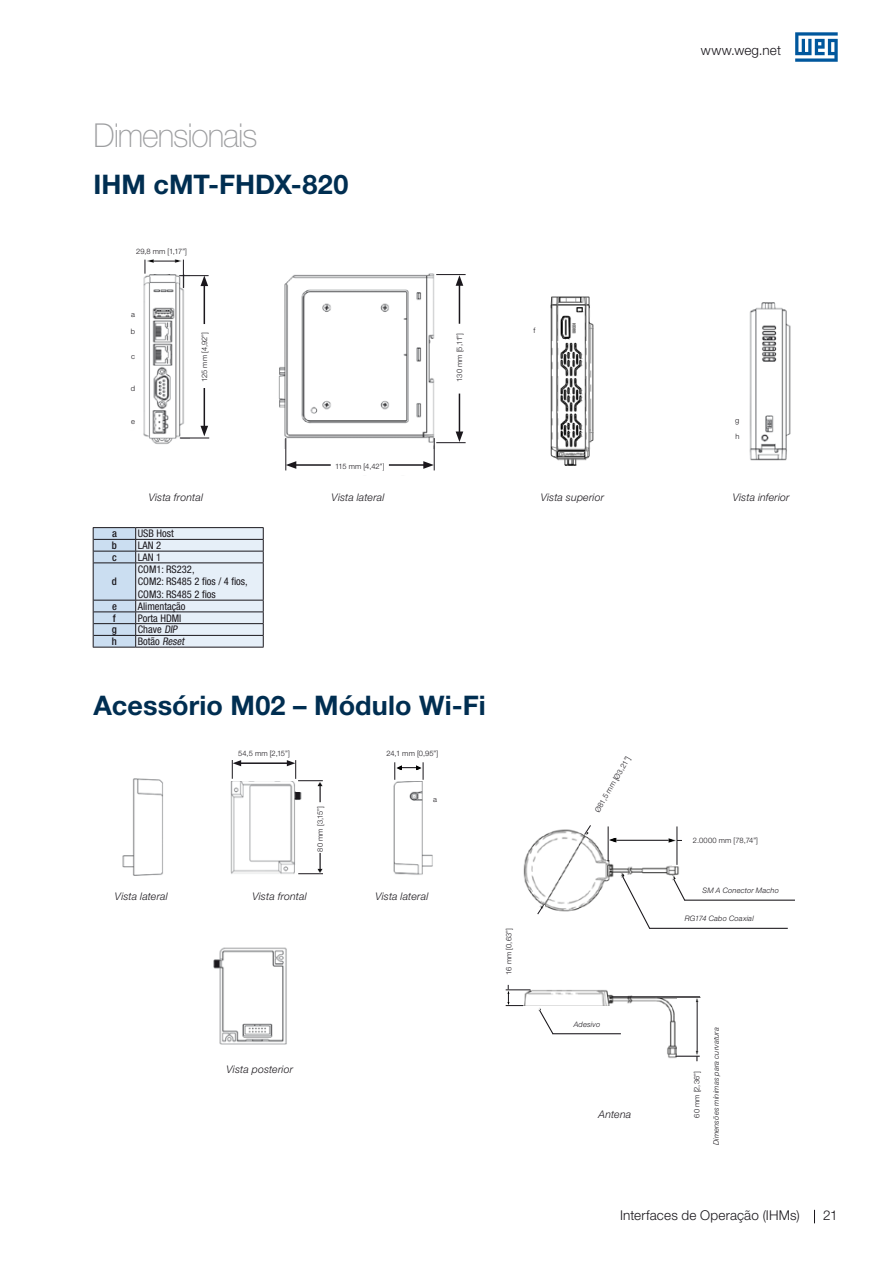
<style>
.page{position:relative;width:893px;height:1263px;background:#fff}
.page>*{position:absolute;margin:0;border:0;box-sizing:border-box;transform-origin:0 0}
.t1{font:100 33px "Helvetica Neue LT Pro";letter-spacing:-.035em;color:#9d9ea0}
.t2{font:700 27px "Helvetica Neue LT Pro";letter-spacing:.005em;color:#002e51}
.t3{font:300 13.5px "Helvetica Neue LT Pro";letter-spacing:.01em;color:#1a171c}
.t4{font:italic 300 10.5px "Helvetica Neue LT Pro";letter-spacing:.015em;color:#1a171c}
.t5{font:condensed 10.5px/12.8px "Helvetica Neue LT Pro";color:#1a171c}
.t6{font:500 condensed 10.5px "Helvetica Neue LT Pro";color:#1a171c}
.t7{font:300 7.5px/15.9px "Helvetica Neue LT Pro";letter-spacing:.02em;color:#1a171c}
.t8{font:italic 300 7.5px "Helvetica Neue LT Pro";letter-spacing:.02em;color:#1a171c}
.s1{font-style:italic}
</style>
<div class="page">
<svg style="left:795px;top:32px;width:43px;height:30px"></svg>
<svg style="left:814px;top:1210px;width:1px;height:13px"></svg>
<img style="left:393px;top:781px;width:40px;height:94px">
<img style="left:230px;top:781px;width:65px;height:93px">
<img style="left:749px;top:302px;width:42px;height:159px">
<img style="left:278px;top:273px;width:157px;height:176px">
<img style="left:143px;top:274px;width:47px;height:170px">
<hr style="left:93px;top:527px;width:43px;height:1px;background:#1a171c">
<hr style="left:93px;top:647px;width:43px;height:1px;background:#1a171c">
<hr style="left:136px;top:527px;width:128px;height:1px;background:#1a171c">
<svg style="left:93px;top:528px;width:171px;height:119px;background:#d0dae5"></svg>
<hr style="left:136px;top:647px;width:128px;height:1px;background:#1a171c">
<img style="left:122px;top:778px;width:41px;height:98px">
<img style="left:523px;top:829px;width:178px;height:230px">
<img style="left:213px;top:947px;width:74px;height:98px">
<div style="left:682px;top:831px;width:87px;height:18px;background:#fff"></div>
<div style="left:427px;top:790px;width:16px;height:18px;background:#fff"></div>
<hr style="left:389px;top:464px;width:37px;height:2px;background:#1a171c">
<svg style="left:423px;top:461px;width:11px;height:8px"></svg>
<hr style="left:294px;top:464px;width:37px;height:2px;background:#1a171c">
<svg style="left:286px;top:461px;width:10px;height:8px"></svg>
<hr style="left:239px;top:762px;width:50px;height:2px;background:#1a171c">
<hr style="left:204px;top:284px;width:1px;height:40px;background:#1a171c">
<svg style="left:200px;top:276px;width:8px;height:10px"></svg>
<hr style="left:459px;top:283px;width:1px;height:41px;background:#1a171c">
<svg style="left:456px;top:275px;width:7px;height:11px"></svg>
<hr style="left:459px;top:394px;width:1px;height:40px;background:#1a171c">
<svg style="left:456px;top:431px;width:7px;height:11px"></svg>
<hr style="left:204px;top:388px;width:1px;height:40px;background:#1a171c">
<div style="left:607px;top:825px;width:75px;height:34px;background:#fff"></div>
<svg style="left:673px;top:855px;width:8px;height:11px"></svg>
<div style="left:677px;top:998px;width:36px;height:63px;background:#fff"></div>
<hr style="left:285px;top:438px;width:1px;height:32px;background:#1a171c">
<hr style="left:608px;top:826px;width:1px;height:35px;background:#1a171c">
<hr style="left:677px;top:826px;width:1px;height:39px;background:#1a171c">
<svg style="left:232px;top:760px;width:9px;height:19px"></svg>
<hr style="left:434px;top:438px;width:1px;height:32px;background:#1a171c">
<hr style="left:179px;top:275px;width:30px;height:1px;background:#1a171c">
<hr style="left:436px;top:274px;width:30px;height:1px;background:#1a171c">
<hr style="left:436px;top:442px;width:30px;height:1px;background:#1a171c">
<svg style="left:180px;top:426px;width:29px;height:13px"></svg>
<svg style="left:145px;top:259px;width:39px;height:29px"></svg>
<svg style="left:287px;top:760px;width:36px;height:42px"></svg>
<svg style="left:298px;top:853px;width:25px;height:21px"></svg>
<svg style="left:394px;top:762px;width:30px;height:18px"></svg>
<hr style="left:697px;top:1001px;width:1px;height:50px;background:#1a171c">
<hr style="left:613px;top:840px;width:59px;height:1px;background:#1a171c">
<div style="left:618px;top:876px;width:181px;height:56px;background:#fff"></div>
<div style="left:523px;top:1006px;width:102px;height:35px;background:#fff"></div>
<div style="left:525px;top:1006px;width:29px;height:56px;background:#fff"></div>
<hr style="left:684px;top:900px;width:111px;height:1px;background:#1a171c">
<hr style="left:649px;top:928px;width:139px;height:1px;background:#1a171c">
<hr style="left:553px;top:1033px;width:68px;height:1px;background:#1a171c">
<hr style="left:612px;top:996px;width:88px;height:1px;background:#1a171c">
<svg style="left:675px;top:1050px;width:25px;height:11px"></svg>
<svg style="left:669px;top:872px;width:17px;height:29px"></svg>
<svg style="left:537px;top:902px;width:9px;height:13px"></svg>
<svg style="left:579px;top:825px;width:63px;height:18px"></svg>
<svg style="left:668px;top:838px;width:14px;height:5px"></svg>
<svg style="left:618px;top:869px;width:33px;height:60px"></svg>
<div style="left:650px;top:909px;width:138px;height:18px;background:#fff"></div>
<svg style="left:506px;top:960px;width:48px;height:75px"></svg>
<img style="left:550px;top:296px;width:44px;height:170px">
<h1 class="t1" style="left:94px;top:115px;width:165px">Dimensionais</h1>
<h2 class="t2" style="left:94px;top:167px;width:256px">IHM cMT-FHDX-820</h2>
<p class="t7" style="left:136px;top:243px;width:53px">29,8 mm [1,17”]</p>
<p class="t7" style="left:131px;top:306px;width:5px">a</p>
<p class="t7" style="left:131px;top:324px;width:6px">b</p>
<p class="t7" style="left:131px;top:348px;width:5px">c</p>
<p class="t7" style="left:131px;top:380px;width:6px">d</p>
<p class="t7" style="left:131px;top:413px;width:5px">e</p>
<p class="t7" style="left:196px;top:382px;width:52px;rotate:-90deg">125 mm [4,92”]</p>
<p class="t7" style="left:451px;top:382px;width:50px;rotate:-90deg">130 mm [5,11”]</p>
<p class="t7" style="left:335px;top:458px;width:51px">115 mm [4,42”]</p>
<p class="t7" style="left:534px;top:322px;width:3px">f</p>
<h3 class="t3" style="left:701px;top:42px;width:82px">www.weg.net</h3>
<p class="t7" style="left:735px;top:412px;width:6px">g h</p>
<h3 class="t4" style="left:149px;top:491px;width:56px">Vista frontal</h3>
<h3 class="t4" style="left:332px;top:491px;width:54px">Vista lateral</h3>
<h3 class="t4" style="left:541px;top:491px;width:65px">Vista superior</h3>
<h3 class="t4" style="left:733px;top:491px;width:58px">Vista inferior</h3>
<h3 class="t6" style="left:112px;top:527px;width:6px">a</h3>
<h3 class="t5" style="left:138px;top:527px;width:37px">USB Host</h3>
<h3 class="t6" style="left:112px;top:539px;width:7px">b</h3>
<h3 class="t5" style="left:138px;top:539px;width:25px">LAN 2</h3>
<h3 class="t6" style="left:112px;top:551px;width:6px">c</h3>
<h3 class="t5" style="left:138px;top:550px;width:25px">LAN 1</h3>
<h3 class="t6" style="left:112px;top:575px;width:7px">d</h3>
<h3 class="t5" style="left:138px;top:562px;width:111px">COM1: RS232,<br>COM2: RS485 2 fios / 4 fios,<br>COM3: RS485 2 fios</h3>
<h3 class="t6" style="left:112px;top:600px;width:6px">e</h3>
<h3 class="t5" style="left:138px;top:599px;width:49px">Alimentação</h3>
<h3 class="t6" style="left:113px;top:611px;width:4px">f</h3>
<h3 class="t5" style="left:138px;top:611px;width:45px">Porta HDMI</h3>
<h3 class="t6" style="left:112px;top:623px;width:7px">g</h3>
<h3 class="t5" style="left:138px;top:623px;width:43px">Chave <span class="s1">DIP</span></h3>
<h3 class="t6" style="left:112px;top:635px;width:7px">h</h3>
<h3 class="t5" style="left:138px;top:635px;width:50px">Botão <span class="s1">Reset</span></h3>
<h2 class="t2" style="left:94px;top:688px;width:394px">Acessório M02 – Módulo Wi-Fi</h2>
<p class="t7" style="left:238px;top:746px;width:53px">54,5 mm [2,15”]</p>
<p class="t7" style="left:386px;top:746px;width:53px">24,1 mm [0,95”]</p>
<p class="t7" style="left:312px;top:852px;width:47px;rotate:-90deg">80 mm [3,15”]</p>
<p class="t7" style="left:433px;top:791px;width:5px">a</p>
<h3 class="t4" style="left:115px;top:890px;width:54px">Vista lateral</h3>
<h3 class="t4" style="left:252px;top:890px;width:56px">Vista frontal</h3>
<h3 class="t4" style="left:375px;top:890px;width:54px">Vista lateral</h3>
<p class="t7" style="left:501px;top:974px;width:48px;rotate:-90deg">16 mm [0,63”]</p>
<h3 class="t4" style="left:227px;top:1063px;width:68px">Vista posterior</h3>
<p class="t7" style="left:590px;top:808px;width:65px;rotate:-60deg">Ø81,5 mm [Ø3,21”]</p>
<p class="t8" style="left:574px;top:1020px;width:28px">Adesivo</p>
<h3 class="t4" style="left:599px;top:1108px;width:34px">Antena</h3>
<p class="t7" style="left:693px;top:832px;width:67px">2.0000 mm [78,74”]</p>
<p class="t8" style="left:703px;top:885px;width:78px">SM A Conector Macho</p>
<p class="t8" style="left:685px;top:913px;width:70px">RG174 Cabo Coaxial</p>
<p class="t7" style="left:689px;top:1118px;width:48px;rotate:-90deg">60 mm [2,36”]</p>
<p class="t8" style="left:712px;top:1145px;width:120px;rotate:-90deg">Dimensões mínimas para curvatura</p>
<h3 class="t3" style="left:620px;top:1207px;width:181px">Interfaces de Operação (IHMs)</h3>
<h3 class="t3" style="left:823px;top:1207px;width:16px">21</h3>
</div>
